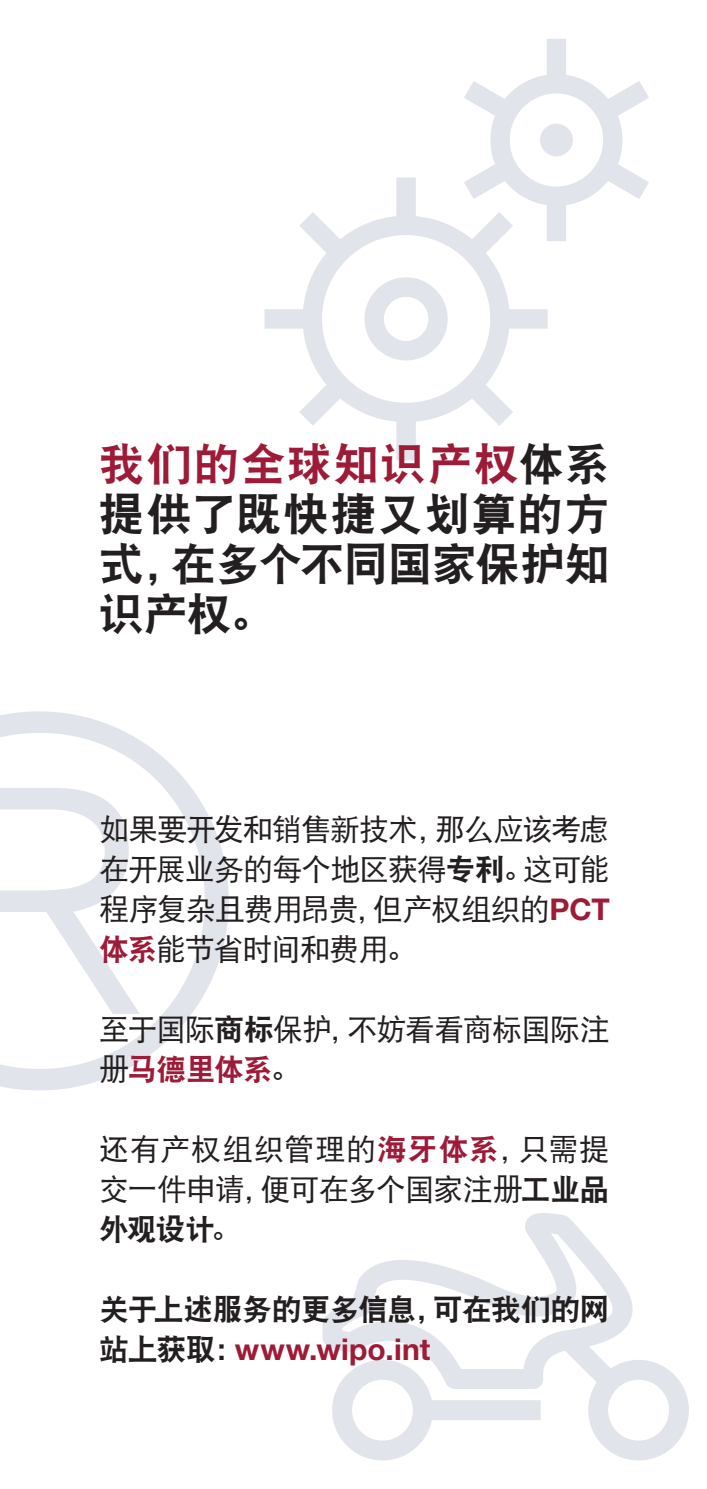
<style>
.page{position:relative;width:707px;height:1489px;background:#fff}
.page>*{position:absolute;margin:0;border:0;box-sizing:border-box;transform-origin:0 0}
.t1{font:45px/50px "DFP Hei W9";letter-spacing:.02em;color:#231f20;text-align:justify}
.t2{font:30px/40px "DFP Hei W5";letter-spacing:-.03em;color:#231f20;text-align:justify}
.t3{font:30px/40px "DFP Hei W9";letter-spacing:-.03em;color:#231f20}
.s1{color:#9e1b37}
.s2{font-family:"DFP Hei W9"}
.s3{font-family:"Helvetica Neue LT Std";font-weight:700;color:#9e1b37}
.s4{font-family:"DFP Hei W9";color:#9e1b37}
</style>
<div class="page">
<svg style="left:0;top:711px;width:229px;height:380px"></svg>
<svg style="left:464px;top:39px;width:184px;height:202px"></svg>
<svg style="left:264px;top:177px;width:283px;height:283px"></svg>
<svg style="left:322px;top:1213px;width:366px;height:247px"></svg>
<svg style="left:332px;top:1360px;width:208px;height:100px"></svg>
<h1 class="t1" style="left:99px;top:438px;width:512px"><span class="s1">我们的全球知识产权</span>体系提供了既快捷又划算的方式，在多个不同国家保护知识产权。</h1>
<p class="t2" style="left:99px;top:809px;width:512px">如果要开发和销售新技术，那么应该考虑在开展业务的每个地区获得<span class="s2">专利</span>。这可能程序复杂且费用昂贵，但产权组织的<span class="s3">PCT</span><span class="s4">体系</span>能节省时间和费用。</p>
<p class="t2" style="left:99px;top:1009px;width:512px">至于国际<span class="s2">商标</span>保护，不妨看看商标国际注册<span class="s4">马德里体系</span>。</p>
<p class="t2" style="left:99px;top:1129px;width:512px">还有产权组织管理的<span class="s4">海牙体系</span>，只需提交一件申请，便可在多个国家注册<span class="s2">工业品外观设计</span>。</p>
<p class="t3" style="left:99px;top:1289px;width:512px">关于上述服务的更多信息，可在我们的网站上获取：<span class="s3">www.wipo.int</span></p>
</div>
